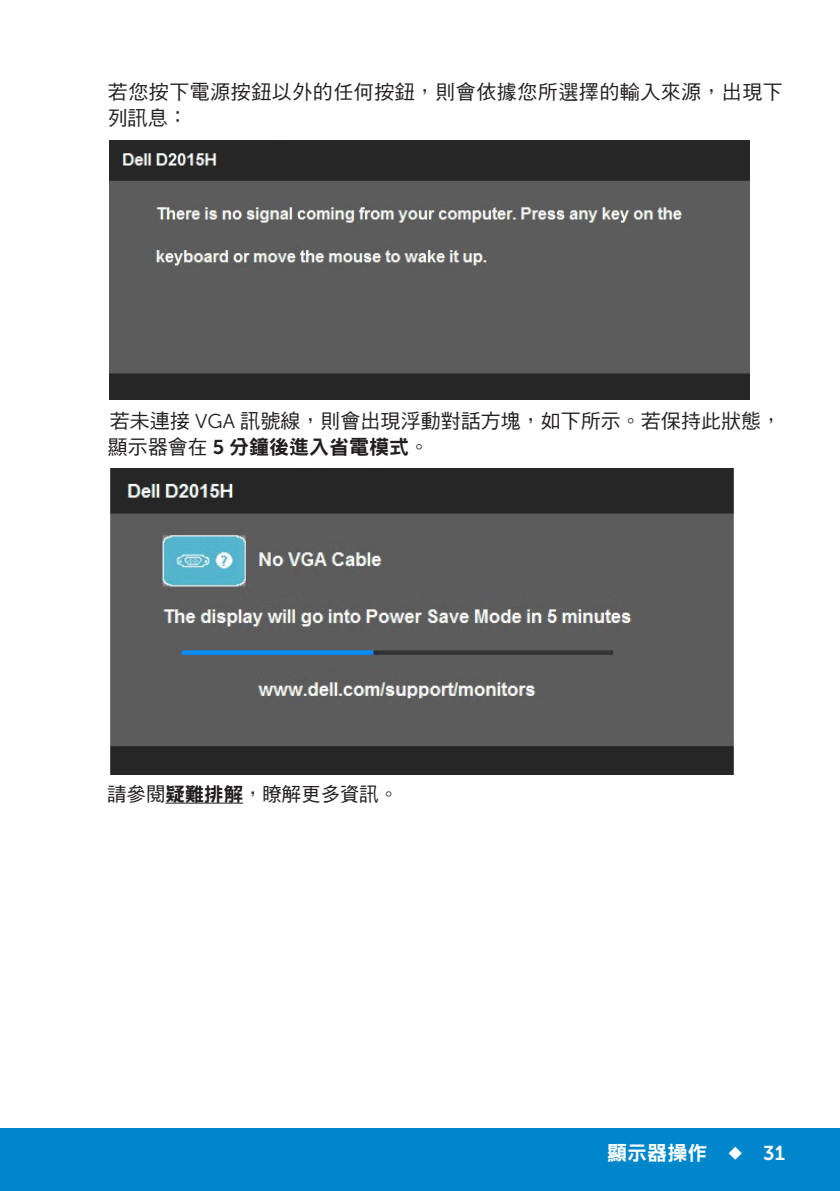
<style>
.page{position:relative;width:840px;height:1191px;background:#fff}
.page>*{position:absolute;margin:0;border:0;box-sizing:border-box;transform-origin:0 0}
.drawing{font:20px/26px "DF Hei Std W5";color:#231f20}
.Paragraph{font:20px/26px "DF Hei Std W5";letter-spacing:.025em;color:#231f20}
.t1{font:20px "DF Hei Std W9";color:#fff}
.Paragraph-2{font:19.4px "DF Hei Std W5";color:#231f20}
.s1{font-family:"Museo Sans For Dell 300"}
.s2{font-family:"Museo Sans For Dell 700"}
.s3{font-family:"DF Hei Std W9"}
</style>
<div class="page">
<div style="left:0;top:1128px;width:839px;height:63px;background:#0087cb"></div>
<hr style="left:165px;top:802px;width:78px;height:1px;background:#231f20">
<img style="left:110px;top:140px;width:639px;height:259px">
<img style="left:110px;top:468px;width:623px;height:307px">
<p class="Paragraph" style="left:108px;top:79px;width:676px">若您按下電源按鈕以外的任何按鈕，則會依據您所選擇的輸入來源，出現下列訊息：</p>
<p class="drawing" style="left:108px;top:407px;width:674px">若未連接 <span class="s1">VGA</span> 訊號線，則會出現浮動對話方塊，如下所示。若保持此狀態，顯示器會在 <span class="s2">5</span> <span class="s3">分鐘後進入省電模式</span>。</p>
<p class="Paragraph-2" style="left:107px;top:783px;width:292px">請參閱<span class="s3">疑難排解</span>，瞭解更多資訊。</p>
<p class="t1" style="left:607px;top:1141px;width:179px">顯示器操作 ◆ <span class="s2">31</span></p>
</div>
